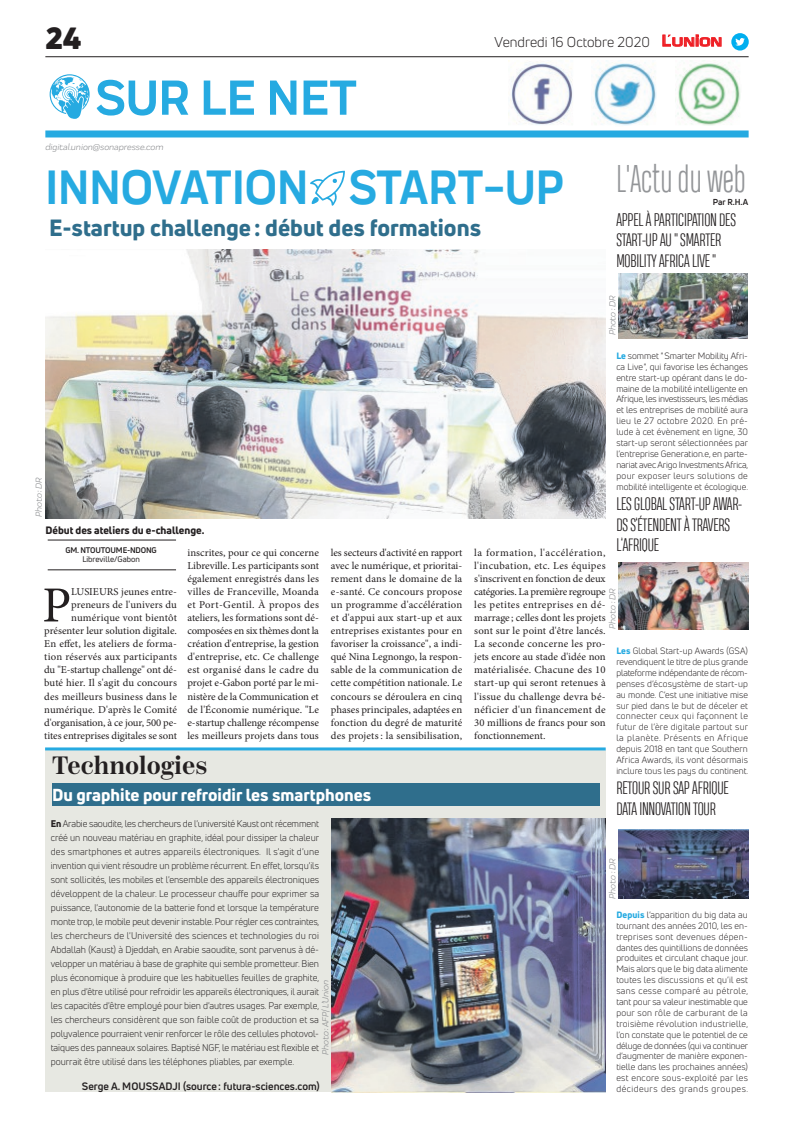
<style>
.page{position:relative;width:794px;height:1129px;background:#fff}
.page>*{position:absolute;margin:0;border:0;box-sizing:border-box;transform-origin:0 0}
.t1{font:700 51px "Praktika";color:#26aae1}
.t2{font:50.5px "Minion Pro";color:#231f20}
.t3{font:700 50px "Praktika";color:#26aae1;scale:.95 1}
.t4{font:900 30px "Uni Neue";color:#231f20}
.t5{font:600 25px "Scotch Deck";color:#231f20}
.t6{font:800 23px "Uni Neue";color:#2f6e8c}
.t7{font:300 17px/20.5px "Heading Compressed Pro";letter-spacing:-.01em;color:#231f20}
.t8{font:800 17px "Uni Neue";color:#fff}
.t9{font:14px "Uni Neue";color:#231f20}
.t10{font:10.5px/13px "Minion Pro";letter-spacing:.005em;color:#231f20;text-align:justify}
.t11{font:700 10.5px "Uni Neue";color:#231f20}
.t12{font:800 10.5px "Uni Neue";color:#231f20}
.t13{font:9.5px/14px "Uni Neue";color:#231f20;text-align:justify}
.t14{font:9px/10.9px "Uni Neue";letter-spacing:.02em;color:#231f20;text-align:justify}
.t15{font:italic 9px "Praktika";color:#818386}
.t16{font:700 8.5px "Uni Neue";color:#231f20}
.t17{font:700 8px "Uni Neue";letter-spacing:-.02em;color:#231f20}
.t18{font:8px "Uni Neue";color:#231f20}
.s1{font-family:"Eurostile";font-weight:600;font-size:14.9px;color:#ee1d23}
.s2{font-family:"Eurostile";font-weight:600;font-size:11.4px;color:#ee1d23}
.s3{font-weight:800;color:#26aae1}
.s4{font-weight:800}
</style>
<div class="page">
<hr style="left:45px;top:56px;width:703px;height:1px;background:#231f20">
<div style="left:45px;top:130px;width:703px;height:7px;background:#26aae1"></div>
<svg style="left:662px;top:34px;width:60px;height:13px"></svg>
<div style="left:731px;top:33px;width:17px;height:18px;background:#00aeef;border-radius:50%"></div>
<svg style="left:735px;top:38px;width:10px;height:8px"></svg>
<img style="left:508px;top:62px;width:65px;height:63px">
<img style="left:593px;top:62px;width:64px;height:64px">
<img style="left:675px;top:62px;width:66px;height:64px">
<svg style="left:50px;top:74px;width:40px;height:45px"></svg>
<svg style="left:310px;top:171px;width:35px;height:35px"></svg>
<img style="left:618px;top:562px;width:130px;height:67px">
<img style="left:618px;top:829px;width:130px;height:69px">
<img style="left:618px;top:274px;width:129px;height:65px">
<hr style="left:48px;top:569px;width:128px;height:1px;background:#231f20">
<hr style="left:48px;top:539px;width:128px;height:1px;background:#231f20">
<div style="left:45px;top:750px;width:560px;height:341px;background:#e7e8e2"></div>
<hr style="left:45px;top:747px;width:560px;height:3px;background:#26aae1">
<div style="left:52px;top:783px;width:547px;height:22px;background:#2f6e8c"></div>
<img style="left:331px;top:818px;width:274px;height:273px">
<img style="left:45px;top:249px;width:560px;height:269px">
<h3 class="t4" style="left:45px;top:17px;width:38px">24</h3>
<h3 class="t9" style="left:494px;top:33px;width:229px">Vendredi 16 Octobre 2020 <span class="s1">L</span><span class="s2">UNION</span></h3>
<h1 class="t1" style="left:95px;top:57px;width:263px">SUR LE NET</h1>
<p class="t15" style="left:45px;top:140px;width:120px">digital.union@sonapresse.com</p>
<h3 class="t3" style="left:45px;top:147px;width:738px">INNOVATION START-UP <sup>L'Actu</sup> <sup>du</sup> <sup>web</sup></h3>
<p class="t16" style="left:712px;top:197px;width:37px">Par R.H.A</p>
<h3 class="t7" style="left:616px;top:211px;width:121px">APPEL À PARTICIPATION DES<br>START-UP AU "SMARTER<br>MOBILITY AFRICA LIVE"</h3>
<h3 class="t6" style="left:49px;top:212px;width:433px">E-startup challenge: début des formations</h3>
<p class="t15" style="left:606px;top:335px;width:41px;rotate:-90deg">Photo : DR</p>
<p class="t14" style="left:616px;top:350px;width:133px"><span class="s3">Le</span> sommet "Smarter Mobility Afri&shy;ca Live", qui favorise les échanges entre start-up opérant dans le do&shy;maine de la mobilité intelligente en Afrique, les investisseurs, les médias et les entreprises de mobilité aura lieu le 27 octobre 2020. En pré&shy;lude à cet évènement en ligne, 30 start-up seront sélectionnées par l’entreprise Generation.e, en parte&shy;nariat avec Arigo Investments Africa, pour exposer leurs solutions de mobilité intelligente et écologique.</p>
<h3 class="t7" style="left:616px;top:495px;width:127px">LES GLOBAL START-UP AWAR-<br>DS S’ÉTENDENT À TRAVERS<br>L’AFRIQUE</h3>
<p class="t15" style="left:32px;top:517px;width:41px;rotate:-90deg">Photo : DR</p>
<p class="t12" style="left:45px;top:522px;width:161px">Début des ateliers du e-challenge.</p>
<p class="t17" style="left:65px;top:545px;width:93px">GM. NTOUTOUME-NDONG</p>
<p class="t18" style="left:82px;top:554px;width:59px">Libreville/Gabon</p>
<p class="t10" style="left:187px;top:546px;width:133px">inscrites, pour ce qui concerne Libreville. Les participants sont également enregistrés dans les villes de Franceville, Moanda et Port-Gentil. À propos des ateliers, les formations sont dé&shy;composées en six thèmes dont la création d'entreprise, la gestion d'entreprise, etc. Ce challenge est organisé dans le cadre du projet e-Gabon porté par le mi&shy;nistère de la Communication et de l'Économie numérique. "Le e-startup challenge récompense les meilleurs projets dans tous</p>
<p class="t10" style="left:331px;top:546px;width:133px">les secteurs d'activité en rapport avec le numérique, et prioritai&shy;rement dans le domaine de la e-santé. Ce concours propose un programme d'accélération et d'appui aux start-up et aux entreprises existantes pour en favoriser la croissance", a indi&shy;qué Nina Legnongo, la respon&shy;sable de la communication de cette compétition nationale. Le concours se déroulera en cinq phases principales, adaptées en fonction du degré de maturité des projets: la sensibilisation,</p>
<p class="t10" style="left:474px;top:546px;width:133px">la formation, l'accélération, l'incubation, etc. Les équipes s'inscrivent en fonction de deux catégories. La première regroupe les petites entreprises en dé&shy;marrage ; celles dont les projets sont sur le point d'être lancés.<br>La seconde concerne les pro&shy;jets encore au stade d'idée non matérialisée. Chacune des 10 start-up qui seront retenues à l'issue du challenge devra bé&shy;néficier d'un financement de 30 millions de francs pour son fonctionnement.</p>
<p class="t10" style="left:44px;top:585px;width:134px;text-align:right">LUSIEURS jeunes entre&shy;preneurs de l'univers du numérique vont bientôt présenter leur solution digitale.<br>En effet, les ateliers de forma&shy;tion réservés aux participants du "E-startup challenge" ont dé&shy;buté hier. Il s'agit du concours des meilleurs business dans le numérique. D'après le Comité d'organisation, à ce jour, 500 pe&shy;tites entreprises digitales se sont</p>
<h2 class="t2" style="left:42px;top:571px;width:31px">P</h2>
<p class="t15" style="left:606px;top:628px;width:41px;rotate:-90deg">Photo : DR</p>
<p class="t14" style="left:616px;top:645px;width:133px"><span class="s3">Les</span> Global Start-up Awards (GSA) revendiquent le titre de plus grande plateforme indépendante de récom&shy;penses d’écosystème de start-up au monde. C’est une initiative mise sur pied dans le but de déceler et connecter ceux qui façonnent le futur de l’ère digitale partout sur la planète. Présents en Afrique depuis 2018 en tant que Southern Africa Awards, ils vont désormais inclure tous les pays du continent.</p>
<h3 class="t7" style="left:616px;top:779px;width:114px">RETOUR SUR SAP AFRIQUE<br>DATA INNOVATION TOUR</h3>
<h3 class="t5" style="left:52px;top:750px;width:157px">Technologies</h3>
<h3 class="t8" style="left:52px;top:783px;width:321px">Du graphite pour refroidir les smartphones</h3>
<p class="t13" style="left:51px;top:816px;width:270px"><span class="s4">En</span> Arabie saoudite, les chercheurs de l'université Kaust ont récemment créé un nouveau matériau en graphite, idéal pour dissiper la chaleur des smartphones et autres appareils électroniques. Il s'agit d'une invention qui vient résoudre un problème récurrent. En effet, lorsqu'ils sont sollicités, les mobiles et l'ensemble des appareils électroniques développent de la chaleur. Le processeur chauffe pour exprimer sa puissance, l'autonomie de la batterie fond et lorsque la température monte trop, le mobile peut devenir instable. Pour régler ces contraintes, les chercheurs de l'Université des sciences et technologies du roi Abdallah (Kaust) à Djeddah, en Arabie saoudite, sont parvenus à dé&shy;velopper un matériau à base de graphite qui semble prometteur. Bien plus économique à produire que les habituelles feuilles de graphite, en plus d'être utilisé pour refroidir les appareils électroniques, il aurait les capacités d'être employé pour bien d'autres usages. Par exemple, les chercheurs considèrent que son faible coût de production et sa polyvalence pourraient venir renforcer le rôle des cellules photovol&shy;taïques des panneaux solaires. Baptisé NGF, le matériau est flexible et pourrait être utilisé dans les téléphones pliables, par exemple.</p>
<p class="t15" style="left:319px;top:1054px;width:77px;rotate:-90deg">Photo : AFP/ L’Union</p>
<p class="t11" style="left:82px;top:1079px;width:239px">Serge A. MOUSSADJI (source: futura-sciences.com)</p>
<p class="t15" style="left:606px;top:898px;width:41px;rotate:-90deg">Photo : DR</p>
<p class="t14" style="left:616px;top:909px;width:133px"><span class="s3">Depuis</span> l’apparition du big data au tournant des années 2010, les en&shy;treprises sont devenues dépen&shy;dantes des quintillions de données produites et circulant chaque jour.<br>Mais alors que le big data alimente toutes les discussions et qu’il est sans cesse comparé au pétrole, tant pour sa valeur inestimable que pour son rôle de carburant de la troisième révolution industrielle, l’on constate que le potentiel de ce déluge de données (qui va continuer d’augmenter de manière exponen&shy;tielle dans les prochaines années) est encore sous-exploité par les décideurs des grands groupes.</p>
</div>
